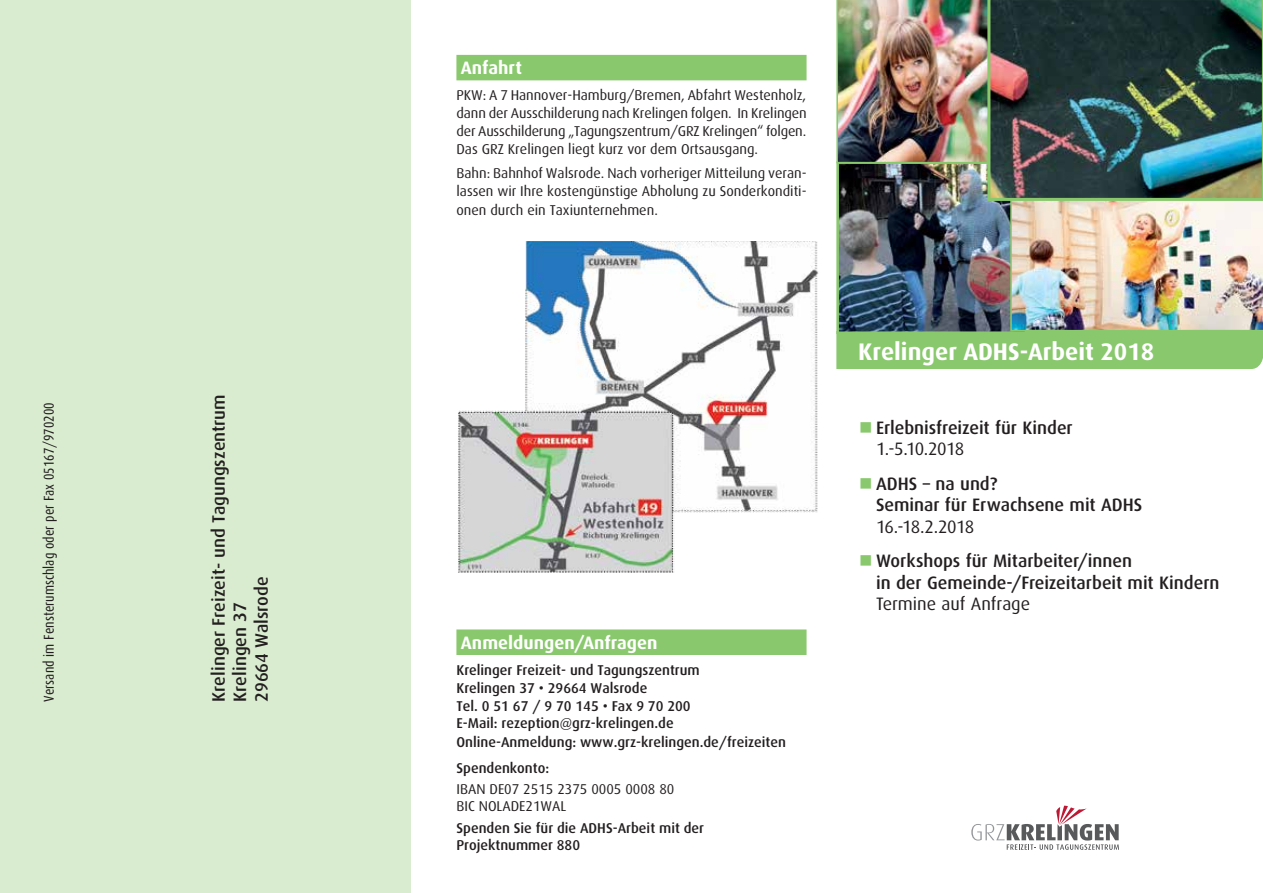
<style>
.page{position:relative;width:1263px;height:893px;background:#fff}
.page>*{position:absolute;margin:0;border:0;box-sizing:border-box;transform-origin:0 0}
.t1{font:700 24px "Dax";color:#fff}
.t2{font:500 18px/21.6px "Dax";color:#231f20}
.t3{font:18px "Dax";letter-spacing:-.01em;color:#231f20}
.t4{font:700 18px "Dax";color:#fff}
.t5{font:14.25px/17.9px "Dax";color:#231f20;text-align:justify}
.t6{font:500 14.25px/18px "Dax";color:#231f20}
.t7{font:14.25px "Dax Condensed";color:#231f20}
</style>
<div class="page">
<img style="left:840px;top:165px;width:147px;height:30px">
<div style="left:0;top:0;width:410px;height:893px;background:#d9eccf"></div>
<div style="left:456px;top:55px;width:350px;height:25px;background:#89c86d"></div>
<div style="left:456px;top:629px;width:350px;height:26px;background:#89c86d"></div>
<img style="left:458px;top:241px;width:361px;height:332px">
<svg style="left:971px;top:806px;width:148px;height:44px"></svg>
<img style="left:836px;top:195px;width:427px;height:174px">
<img style="left:836px;top:0;width:151px;height:163px">
<img style="left:987px;top:0;width:276px;height:201px">
<p class="t7" style="left:41px;top:702px;width:301px;rotate:-90deg">Versand im Fensterumschlag oder per Fax 05167/970200</p>
<p class="t2" style="left:208px;top:702px;width:309px;rotate:-90deg">Krelinger Freizeit- und Tagungszentrum<br>Krelingen 37<br>29664 Walsrode</p>
<p class="t4" style="left:461px;top:58px;width:63px">Anfahrt</p>
<p class="t5" style="left:456px;top:87px;width:352px">PKW: A 7 Hannover-Hamburg/Bremen, Abfahrt Westenholz, dann der Ausschilderung nach Krelingen folgen. In Krelingen der Ausschilderung „Tagungszentrum/GRZ Krelingen“ folgen.<br>Das GRZ Krelingen liegt kurz vor dem Ortsausgang.</p>
<p class="t5" style="left:456px;top:164px;width:352px;line-height:18.3px">Bahn: Bahnhof Walsrode. Nach vorheriger Mitteilung veran&shy;lassen wir Ihre kostengünstige Abholung zu Sonderkonditi&shy;onen durch ein Taxiunternehmen.</p>
<p class="t4" style="left:461px;top:632px;width:198px">Anmeldungen/Anfragen</p>
<p class="t6" style="left:456px;top:661px;width:331px">Krelinger Freizeit- und Tagungszentrum<br>Krelingen 37 • 29664 Walsrode<br>Tel. 0 51 67 / 9 70 145 • Fax 9 70 200<br>E-Mail: rezeption@grz-krelingen.de Online-Anmeldung: www.grz-krelingen.de/freizeiten</p>
<p class="t6" style="left:456px;top:759px;width:94px">Spendenkonto:</p>
<p class="t5" style="left:456px;top:781px;width:220px;line-height:17.1px">IBAN DE07 2515 2375 0005 0008 80<br>BIC NOLADE21WAL</p>
<p class="t6" style="left:456px;top:819px;width:249px;line-height:17.1px">Spenden Sie für die ADHS-Arbeit mit der<br>Projektnummer 880</p>
<h1 class="t1" style="left:858px;top:338px;width:298px">Krelinger ADHS-Arbeit 2018</h1>
<p class="t2" style="left:876px;top:417px;width:198px">Erlebnisfreizeit für Kinder</p>
<p class="t3" style="left:876px;top:439px;width:90px">1.-5.10.2018</p>
<p class="t2" style="left:876px;top:473px;width:268px">ADHS – na und?<br>Seminar für Erwachsene mit ADHS</p>
<p class="t3" style="left:876px;top:517px;width:100px">16.-18.2.2018</p>
<p class="t2" style="left:876px;top:550px;width:345px">Workshops für Mitarbeiter/innen<br>in der Gemeinde-/Freizeitarbeit mit Kindern</p>
<p class="t3" style="left:876px;top:594px;width:156px">Termine auf Anfrage</p>
</div>
